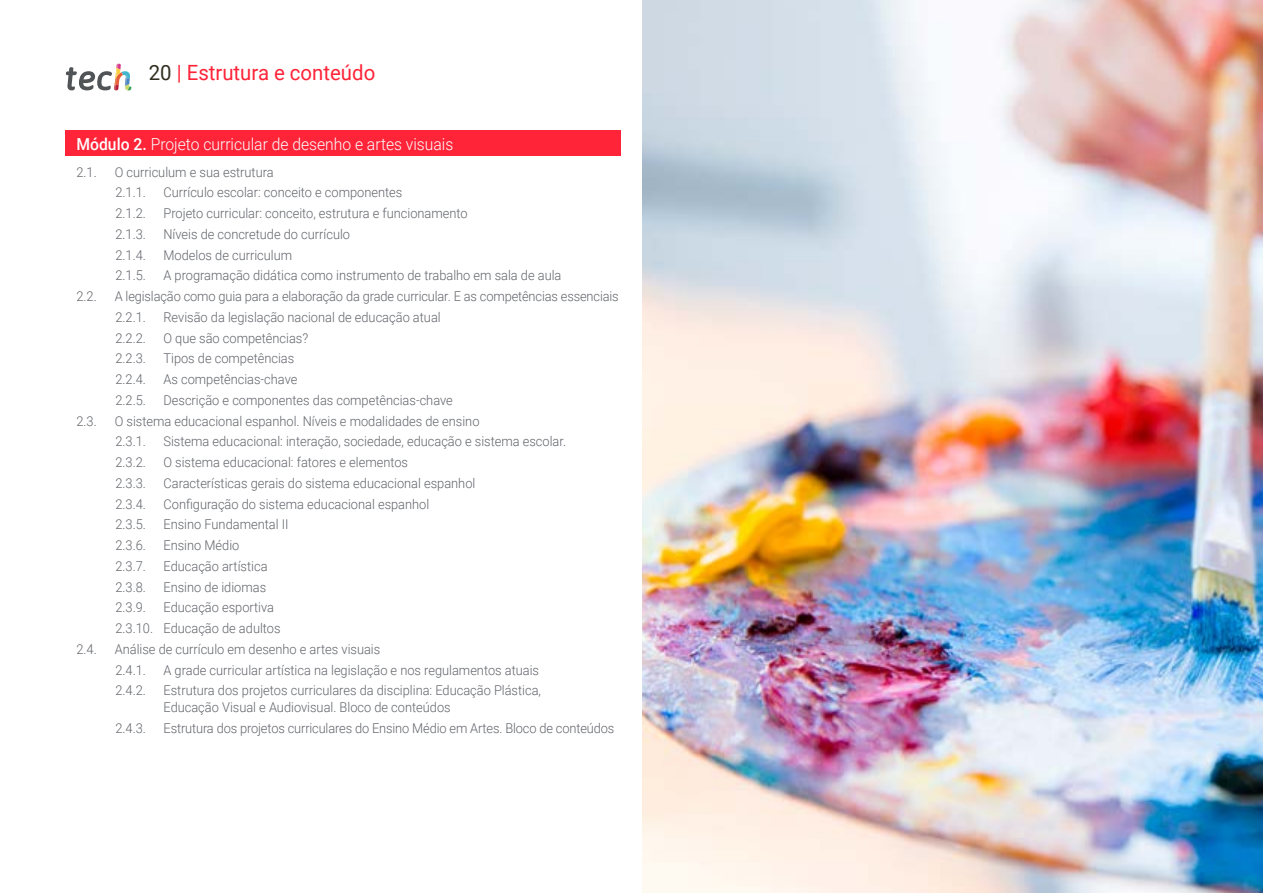
<style>
.page{position:relative;width:1263px;height:893px;background:#fff}
.page>*{position:absolute;margin:0;border:0;box-sizing:border-box;transform-origin:0 0}
.t1{font:21px "Roboto";color:#ff2438}
.t2{font:300 16.5px "Roboto";color:#fcfeff;scale:.95 1}
.t3{font:300 13.5px/20.7px "Roboto";color:#61646a;scale:.95 1}
.s1{color:#312e20}
.s2{font-weight:500;color:#fff}
</style>
<div class="page">
<svg style="left:66px;top:64px;width:65px;height:27px"></svg>
<div style="left:65px;top:131px;width:556px;height:25px;background:#ff2438"></div>
<img style="left:642px;top:0;width:621px;height:893px">
<h1 class="t1" style="left:149px;top:57px;width:228px"><span class="s1">20</span> | Estrutura e conteúdo</h1>
<p class="t2" style="left:76px;top:132px;width:398px"><span class="s2">Módulo 2.</span> Projeto curricular de desenho e artes visuais</p>
<p class="t3" style="left:76px;top:161px;width:23px">2.1.</p>
<p class="t3" style="left:115px;top:161px;width:169px">O curriculum e sua estrutura<br>2.1.1.</p>
<p class="t3" style="left:163px;top:182px;width:253px">Currículo escolar: conceito e componentes</p>
<p class="t3" style="left:115px;top:202px;width:34px">2.1.2.</p>
<p class="t3" style="left:163px;top:202px;width:322px">Projeto curricular: conceito, estrutura e funcionamento</p>
<p class="t3" style="left:115px;top:223px;width:34px">2.1.3.</p>
<p class="t3" style="left:163px;top:223px;width:198px">Níveis de concretude do currículo</p>
<p class="t3" style="left:115px;top:244px;width:34px">2.1.4.</p>
<p class="t3" style="left:163px;top:244px;width:137px">Modelos de curriculum</p>
<p class="t3" style="left:115px;top:265px;width:34px">2.1.5.</p>
<p class="t3" style="left:163px;top:265px;width:420px">A programação didática como instrumento de trabalho em sala de aula</p>
<p class="t3" style="left:76px;top:285px;width:23px">2.2.</p>
<p class="t3" style="left:115px;top:285px;width:532px">A legislação como guia para a elaboração da grade curricular. E as competências essenciais<br>2.2.1.</p>
<p class="t3" style="left:163px;top:306px;width:293px">Revisão da legislação nacional de educação atual</p>
<p class="t3" style="left:115px;top:327px;width:34px">2.2.2.</p>
<p class="t3" style="left:163px;top:327px;width:154px">O que são competências?</p>
<p class="t3" style="left:115px;top:348px;width:34px">2.2.3.</p>
<p class="t3" style="left:163px;top:348px;width:139px">Tipos de competências</p>
<p class="t3" style="left:115px;top:368px;width:34px">2.2.4.</p>
<p class="t3" style="left:163px;top:368px;width:142px">As competências-chave</p>
<p class="t3" style="left:115px;top:389px;width:34px">2.2.5.</p>
<p class="t3" style="left:163px;top:389px;width:306px">Descrição e componentes das competências-chave</p>
<p class="t3" style="left:76px;top:410px;width:23px">2.3.</p>
<p class="t3" style="left:115px;top:410px;width:385px">O sistema educacional espanhol. Níveis e modalidades de ensino<br>2.3.1.</p>
<p class="t3" style="left:163px;top:431px;width:425px">Sistema educacional: interação, sociedade, educação e sistema escolar.</p>
<p class="t3" style="left:115px;top:451px;width:34px">2.3.2.</p>
<p class="t3" style="left:163px;top:451px;width:259px">O sistema educacional: fatores e elementos</p>
<p class="t3" style="left:115px;top:472px;width:34px">2.3.3.</p>
<p class="t3" style="left:163px;top:472px;width:330px">Características gerais do sistema educacional espanhol</p>
<p class="t3" style="left:115px;top:493px;width:34px">2.3.4.</p>
<p class="t3" style="left:163px;top:493px;width:281px">Configuração do sistema educacional espanhol</p>
<p class="t3" style="left:115px;top:514px;width:34px">2.3.5.</p>
<p class="t3" style="left:163px;top:514px;width:133px">Ensino Fundamental II</p>
<p class="t3" style="left:115px;top:534px;width:34px">2.3.6.</p>
<p class="t3" style="left:163px;top:534px;width:81px">Ensino Médio</p>
<p class="t3" style="left:115px;top:555px;width:34px">2.3.7.</p>
<p class="t3" style="left:163px;top:555px;width:111px">Educação artística</p>
<p class="t3" style="left:115px;top:576px;width:34px">2.3.8.</p>
<p class="t3" style="left:163px;top:576px;width:110px">Ensino de idiomas</p>
<p class="t3" style="left:115px;top:597px;width:34px">2.3.9.</p>
<p class="t3" style="left:115px;top:597px;width:175px;text-indent:48px">Educação esportiva<br>2.3.10. Educação de adultos</p>
<p class="t3" style="left:76px;top:638px;width:23px">2.4.</p>
<p class="t3" style="left:115px;top:638px;width:281px">Análise de currículo em desenho e artes visuais<br>2.4.1.</p>
<p class="t3" style="left:163px;top:659px;width:397px">A grade curricular artística na legislação e nos regulamentos atuais</p>
<p class="t3" style="left:115px;top:680px;width:34px">2.4.2.</p>
<p class="t3" style="left:163px;top:682px;width:399px;line-height:16.5px">Estrutura dos projetos curriculares da disciplina: Educação Plástica,<br>Educação Visual e Audiovisual. Bloco de conteúdos</p>
<p class="t3" style="left:115px;top:717px;width:34px">2.4.3.</p>
<p class="t3" style="left:163px;top:717px;width:476px">Estrutura dos projetos curriculares do Ensino Médio em Artes. Bloco de conteúdos</p>
</div>
